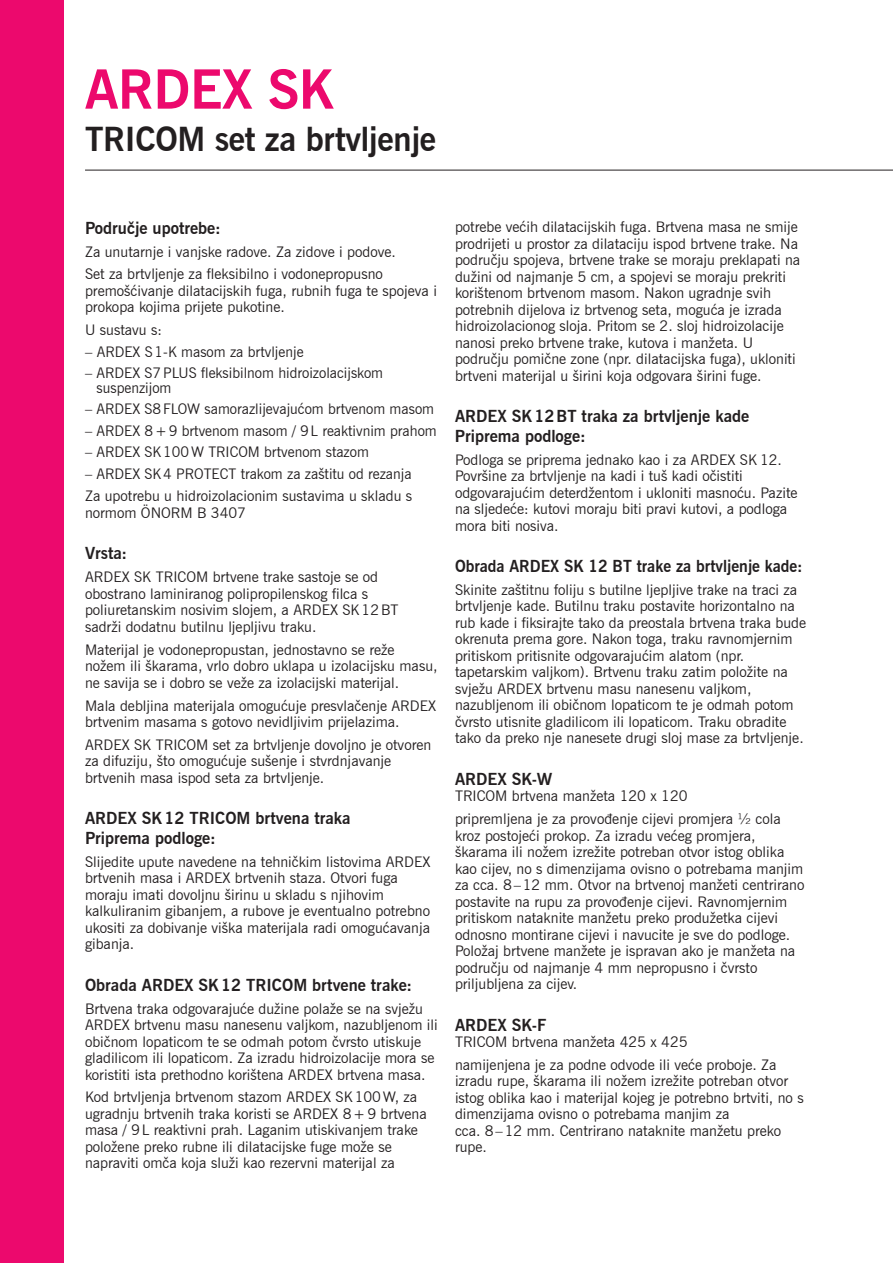
<style>
.page{position:relative;width:893px;height:1263px;background:#fff}
.page>*{position:absolute;margin:0;border:0;box-sizing:border-box;transform-origin:0 0}
.t1{font:700 54px "News Gothic BT";letter-spacing:-.01em;color:#ec096d}
.t2{font:700 33px "News Gothic BT";letter-spacing:-.01em;color:#231f20}
.t3{font:700 16.5px/19.5px "News Gothic BT";color:#231f20}
.t4{font:700 16.5px "News Gothic BT";color:#231f20;scale:.96 1}
.t5{font:14.7px/16.5px "News Gothic BT";color:#231f20}
</style>
<div class="page">
<div style="left:0;top:0;width:64px;height:1263px;background:#ec096d"></div>
<hr style="left:85px;top:170px;width:808px;height:1px;background:#231f20">
<h1 class="t1" style="left:85px;top:57px;width:251px">ARDEX SK</h1>
<h2 class="t2" style="left:85px;top:119px;width:353px">TRICOM set za brtvljenje</h2>
<p class="t3" style="left:85px;top:218px;width:137px">Područje upotrebe:</p>
<p class="t5" style="left:85px;top:240px;width:312px;line-height:22.8px">Za unutarnje i vanjske radove. Za zidove i podove.<br>Set za brtvljenje za fleksibilno i vodonepropusno</p>
<p class="t5" style="left:85px;top:282px;width:353px">premošćivanje dilatacijskih fuga, rubnih fuga te spojeva i prokopa kojima prijete pukotine.</p>
<p class="t5" style="left:85px;top:322px;width:79px">U sustavu s:</p>
<p class="t5" style="left:85px;top:343px;width:220px">– ARDEX S1-K masom za brtvljenje</p>
<p class="t5" style="left:97px;top:365px;width:288px;line-height:15px;text-indent:-11px">– ARDEX S7PLUS fleksibilnom hidroizolacijskom suspenzijom</p>
<p class="t5" style="left:85px;top:401px;width:351px">– ARDEX S8FLOW samorazlijevajućom brtvenom masom</p>
<p class="t5" style="left:85px;top:422px;width:353px">– ARDEX 8+9 brtvenom masom / 9L reaktivnim prahom</p>
<p class="t5" style="left:85px;top:444px;width:285px">– ARDEX SK100W TRICOM brtvenom stazom</p>
<p class="t5" style="left:85px;top:462px;width:329px;line-height:22.8px">– ARDEX SK4 PROTECT trakom za zaštitu od rezanja<br>Za upotrebu u hidroizolacionim sustavima u skladu s</p>
<p class="t5" style="left:85px;top:504px;width:163px">normom ÖNORM B 3407</p>
<p class="t3" style="left:85px;top:544px;width:44px">Vrsta:</p>
<p class="t5" style="left:85px;top:569px;width:315px">ARDEX SK TRICOM brtvene trake sastoje se od obostrano laminiranog polipropilenskog filca s poliuretanskim nosivim slojem, a ARDEX SK12BT sadrži dodatnu butilnu ljepljivu traku.</p>
<p class="t5" style="left:85px;top:641px;width:354px">Materijal je vodonepropustan, jednostavno se reže nožem ili škarama, vrlo dobro uklapa u izolacijsku masu, ne savija se i dobro se veže za izolacijski materijal.</p>
<p class="t5" style="left:85px;top:697px;width:353px">Mala debljina materijala omogućuje presvlačenje ARDEX brtvenim masama s gotovo nevidljivim prijelazima.</p>
<p class="t5" style="left:85px;top:736px;width:348px">ARDEX SK TRICOM set za brtvljenje dovoljno je otvoren za difuziju, što omogućuje sušenje i stvrdnjavanje brtvenih masa ispod seta za brtvljenje.</p>
<p class="t3" style="left:85px;top:808px;width:267px">ARDEX SK12 TRICOM brtvena traka<br>Priprema podloge:</p>
<p class="t5" style="left:85px;top:853px;width:347px">Slijedite upute navedene na tehničkim listovima ARDEX brtvenih masa i ARDEX brtvenih staza. Otvori fuga moraju imati dovoljnu širinu u skladu s njihovim kalkuliranim gibanjem, a rubove je eventualno potrebno ukositi za dobivanje viška materijala radi omogućavanja gibanja.</p>
<p class="t3" style="left:85px;top:975px;width:329px">Obrada ARDEX SK12 TRICOM brtvene trake:</p>
<p class="t5" style="left:85px;top:1000px;width:354px">Brtvena traka odgovarajuće dužine polaže se na svježu ARDEX brtvenu masu nanesenu valjkom, nazubljenom ili običnom lopaticom te se odmah potom čvrsto utiskuje gladilicom ili lopaticom. Za izradu hidroizolacije mora se koristiti ista prethodno korištena ARDEX brtvena masa.</p>
<p class="t5" style="left:85px;top:1089px;width:343px">Kod brtvljenja brtvenom stazom ARDEX SK100W, za ugradnju brtvenih traka koristi se ARDEX 8+9 brtvena masa / 9L reaktivni prah. Laganim utiskivanjem trake položene preko rubne ili dilatacijske fuge može se napraviti omča koja služi kao rezervni materijal za</p>
<p class="t5" style="left:455px;top:219px;width:347px">potrebe većih dilatacijskih fuga. Brtvena masa ne smije prodrijeti u prostor za dilataciju ispod brtvene trake. Na području spojeva, brtvene trake se moraju preklapati na dužini od najmanje 5 cm, a spojevi se moraju prekriti korištenom brtvenom masom. Nakon ugradnje svih potrebnih dijelova iz brtvenog seta, moguća je izrada hidroizolacionog sloja. Pritom se 2. sloj hidroizolacije nanosi preko brtvene trake, kutova i manžeta. U području pomične zone (npr. dilatacijska fuga), ukloniti brtveni materijal u širini koja odgovara širini fuge.</p>
<p class="t3" style="left:455px;top:406px;width:296px">ARDEX SK12BT traka za brtvljenje kade<br>Priprema podloge:</p>
<p class="t5" style="left:455px;top:451px;width:344px">Podloga se priprema jednako kao i za ARDEX SK 12.<br>Površine za brtvljenje na kadi i tuš kadi očistiti odgovarajućim deterdžentom i ukloniti masnoću. Pazite na sljedeće: kutovi moraju biti pravi kutovi, a podloga mora biti nosiva.</p>
<p class="t4" style="left:455px;top:556px;width:364px">Obrada ARDEX SK 12 BT trake za brtvljenje kade:</p>
<p class="t5" style="left:455px;top:581px;width:353px">Skinite zaštitnu foliju s butilne ljepljive trake na traci za brtvljenje kade. Butilnu traku postavite horizontalno na rub kade i fiksirajte tako da preostala brtvena traka bude okrenuta prema gore. Nakon toga, traku ravnomjernim pritiskom pritisnite odgovarajućim alatom (npr. tapetarskim valjkom). Brtvenu traku zatim položite na svježu ARDEX brtvenu masu nanesenu valjkom, nazubljenom ili običnom lopaticom te je odmah potom čvrsto utisnite gladilicom ili lopaticom. Traku obradite tako da preko nje nanesete drugi sloj mase za brtvljenje.</p>
<p class="t3" style="left:455px;top:769px;width:99px">ARDEX SK-W</p>
<p class="t5" style="left:455px;top:784px;width:327px;line-height:22.8px">TRICOM brtvena manžeta 120 x 120<br>pripremljena je za provođenje cijevi promjera ½ cola</p>
<p class="t5" style="left:455px;top:827px;width:351px">kroz postojeći prokop. Za izradu većeg promjera, škarama ili nožem izrežite potreban otvor istog oblika kao cijev, no s dimenzijama ovisno o potrebama manjim za cca. 8–12 mm. Otvor na brtvenoj manžeti centrirano postavite na rupu za provođenje cijevi. Ravnomjernim pritiskom nataknite manžetu preko produžetka cijevi odnosno montirane cijevi i navucite je sve do podloge.<br>Položaj brtvene manžete je ispravan ako je manžeta na području od najmanje 4 mm nepropusno i čvrsto priljubljena za cijev.</p>
<p class="t3" style="left:455px;top:1015px;width:93px">ARDEX SK-F</p>
<p class="t5" style="left:455px;top:1030px;width:323px;line-height:22.8px">TRICOM brtvena manžeta 425 x 425<br>namijenjena je za podne odvode ili veće proboje. Za</p>
<p class="t5" style="left:455px;top:1073px;width:350px">izradu rupe, škarama ili nožem izrežite potreban otvor istog oblika kao i materijal kojeg je potrebno brtviti, no s dimenzijama ovisno o potrebama manjim za<br>cca. 8–12 mm. Centrirano nataknite manžetu preko rupe.</p>
</div>
